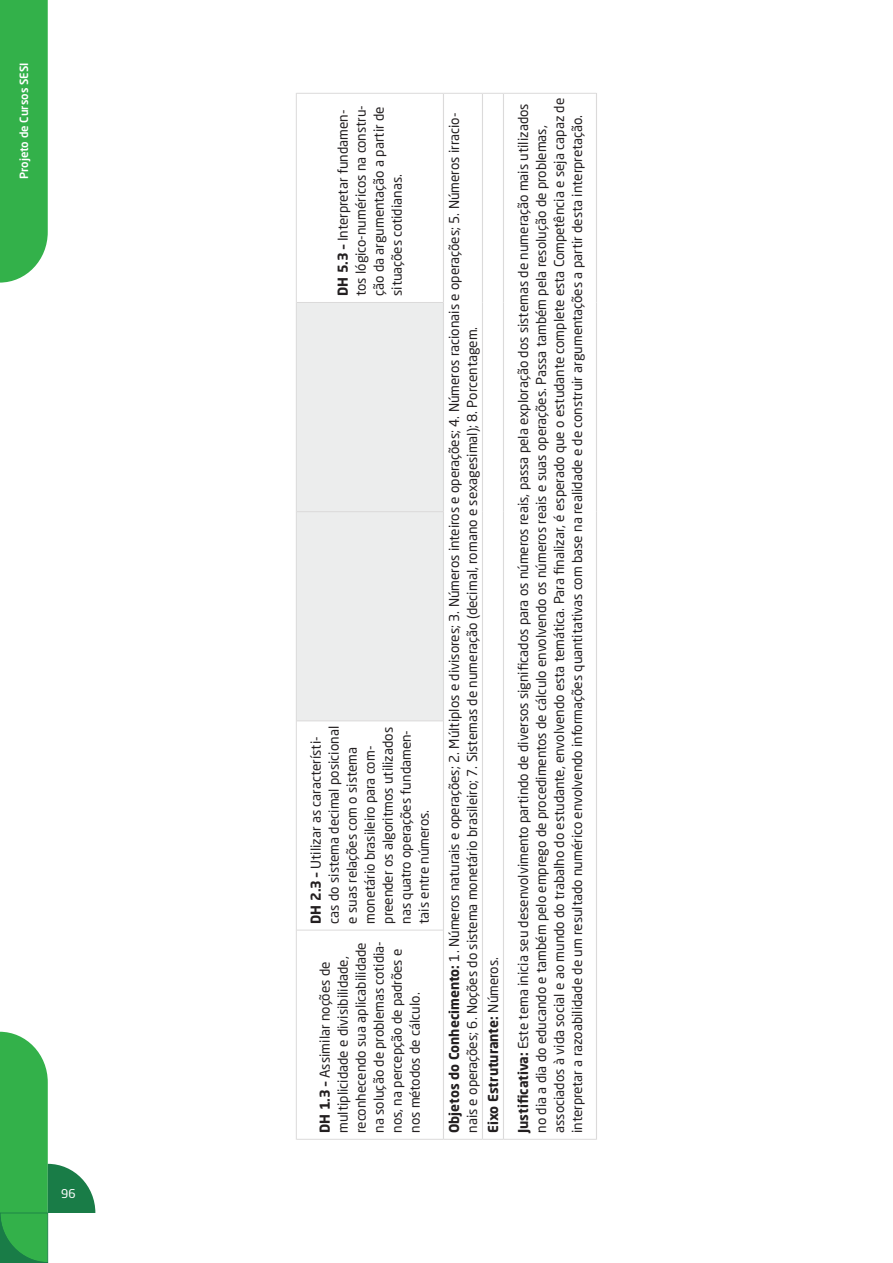
<style>
.page{position:relative;width:893px;height:1263px;background:#fff}
.page>*{position:absolute;margin:0;border:0;box-sizing:border-box;transform-origin:0 0}
.t1{font:13.5px/18px "Neo Sans W1 G";color:#231f20}
.t2{font:700 13.5px "Neo Sans W1 G";color:#231f20}
.t3{font:12px "Neo Sans W1 G";color:#fff}
.t4{font:500 11.25px "Neo Sans W1 G";color:#fff}
.s1{font-weight:700}
.s2{font-weight:400}
</style>
<div class="page">
<svg style="left:0;top:1032px;width:95px;height:231px"></svg>
<div style="left:0;top:0;width:48px;height:283px;background:#33b14a"></div>
<div style="left:297px;top:303px;width:146px;height:417px;background:#eceded"></div>
<hr style="left:297px;top:1139px;width:146px;height:1px;background:#dbdada">
<hr style="left:296px;top:930px;width:1px;height:210px;background:#dbdada">
<hr style="left:297px;top:930px;width:146px;height:1px;background:#dbdada">
<hr style="left:296px;top:721px;width:1px;height:209px;background:#dbdada">
<hr style="left:297px;top:720px;width:146px;height:1px;background:#dbdada">
<hr style="left:296px;top:512px;width:1px;height:209px;background:#dbdada">
<hr style="left:296px;top:302px;width:1px;height:210px;background:#dbdada">
<hr style="left:297px;top:511px;width:146px;height:1px;background:#dbdada">
<hr style="left:297px;top:302px;width:146px;height:1px;background:#dbdada">
<hr style="left:296px;top:93px;width:1px;height:209px;background:#dbdada">
<hr style="left:297px;top:93px;width:146px;height:1px;background:#dbdada">
<hr style="left:443px;top:1139px;width:39px;height:1px;background:#dbdada">
<hr style="left:443px;top:930px;width:1px;height:209px;background:#dbdada">
<hr style="left:443px;top:721px;width:1px;height:209px;background:#dbdada">
<hr style="left:443px;top:512px;width:1px;height:209px;background:#dbdada">
<hr style="left:443px;top:302px;width:1px;height:210px;background:#dbdada">
<hr style="left:443px;top:94px;width:1px;height:208px;background:#dbdada">
<hr style="left:443px;top:93px;width:39px;height:1px;background:#dbdada">
<svg style="left:482px;top:1139px;width:21px;height:1px"></svg>
<hr style="left:482px;top:930px;width:1px;height:209px;background:#dbdada">
<hr style="left:482px;top:721px;width:1px;height:209px;background:#dbdada">
<hr style="left:482px;top:512px;width:1px;height:209px;background:#dbdada">
<hr style="left:482px;top:302px;width:1px;height:210px;background:#dbdada">
<hr style="left:482px;top:94px;width:1px;height:208px;background:#dbdada">
<svg style="left:482px;top:93px;width:21px;height:1px"></svg>
<hr style="left:503px;top:1139px;width:93px;height:1px;background:#dbdada">
<hr style="left:503px;top:930px;width:1px;height:209px;background:#dbdada">
<hr style="left:503px;top:721px;width:1px;height:209px;background:#dbdada">
<hr style="left:503px;top:512px;width:1px;height:209px;background:#dbdada">
<hr style="left:503px;top:302px;width:1px;height:210px;background:#dbdada">
<hr style="left:503px;top:94px;width:1px;height:208px;background:#dbdada">
<hr style="left:596px;top:930px;width:1px;height:210px;background:#dbdada">
<hr style="left:596px;top:721px;width:1px;height:209px;background:#dbdada">
<hr style="left:596px;top:512px;width:1px;height:209px;background:#dbdada">
<hr style="left:596px;top:302px;width:1px;height:210px;background:#dbdada">
<hr style="left:596px;top:93px;width:1px;height:209px;background:#dbdada">
<hr style="left:503px;top:93px;width:93px;height:1px;background:#dbdada">
<p class="t4" style="left:17px;top:179px;width:118px;rotate:-90deg">Projeto de Cursos SESI</p>
<p class="t3" style="left:61px;top:1187px;width:16px">96</p>
<p class="t1" style="left:334px;top:296px;width:192px;rotate:-90deg"><span class="s1">DH 5.3 –</span> Interpretar fundamen&shy;tos lógico-numéricos na constru&shy;ção da argumentação a partir de situações cotidianas.</p>
<p class="t1" style="left:445px;top:1133px;width:1021px;rotate:-90deg"><span class="s1">Objetos do Conhecimento:</span> 1. Números naturais e operações; 2. Múltiplos e divisores; 3. Números inteiros e operações; 4. Números racionais e operações; 5. Números irracio&shy;nais e operações; 6. Noções do sistema monetário brasileiro; 7. Sistemas de numeração (decimal, romano e sexagesimal); 8. Porcentagem.</p>
<p class="t1" style="left:307px;top:924px;width:199px;rotate:-90deg"><span class="s1">DH 2.3 –</span> Utilizar as característi&shy;cas do sistema decimal posicional e suas relações com o sistema monetário brasileiro para com&shy;preender os algoritmos utilizados nas quatro operações fundamen&shy;tais entre números.</p>
<p class="t1" style="left:316px;top:1133px;width:193px;rotate:-90deg"><span class="s1">DH 1.3 –</span> Assimilar noções de multiplicidade e divisibilidade, reconhecendo sua aplicabilidade na solução de problemas cotidia&shy;nos, na percepção de padrões e nos métodos de cálculo.</p>
<p class="t2" style="left:484px;top:1133px;width:177px;rotate:-90deg">Eixo Estruturante: <span class="s2">Números.</span></p>
<p class="t1" style="left:514px;top:1133px;width:1036px;rotate:-90deg"><span class="s1">Justificativa:</span> Este tema inicia seu desenvolvimento partindo de diversos significados para os números reais, passa pela exploração dos sistemas de numeração mais utilizados no dia a dia do educando e também pelo emprego de procedimentos de cálculo envolvendo os números reais e suas operações. Passa também pela resolução de problemas, associados à vida social e ao mundo do trabalho do estudante, envolvendo esta temática. Para finalizar, é esperado que o estudante complete esta Competência e seja capaz de interpretar a razoabilidade de um resultado numérico envolvendo informações quantitativas com base na realidade e de construir argumentações a partir desta interpretação.</p>
</div>
